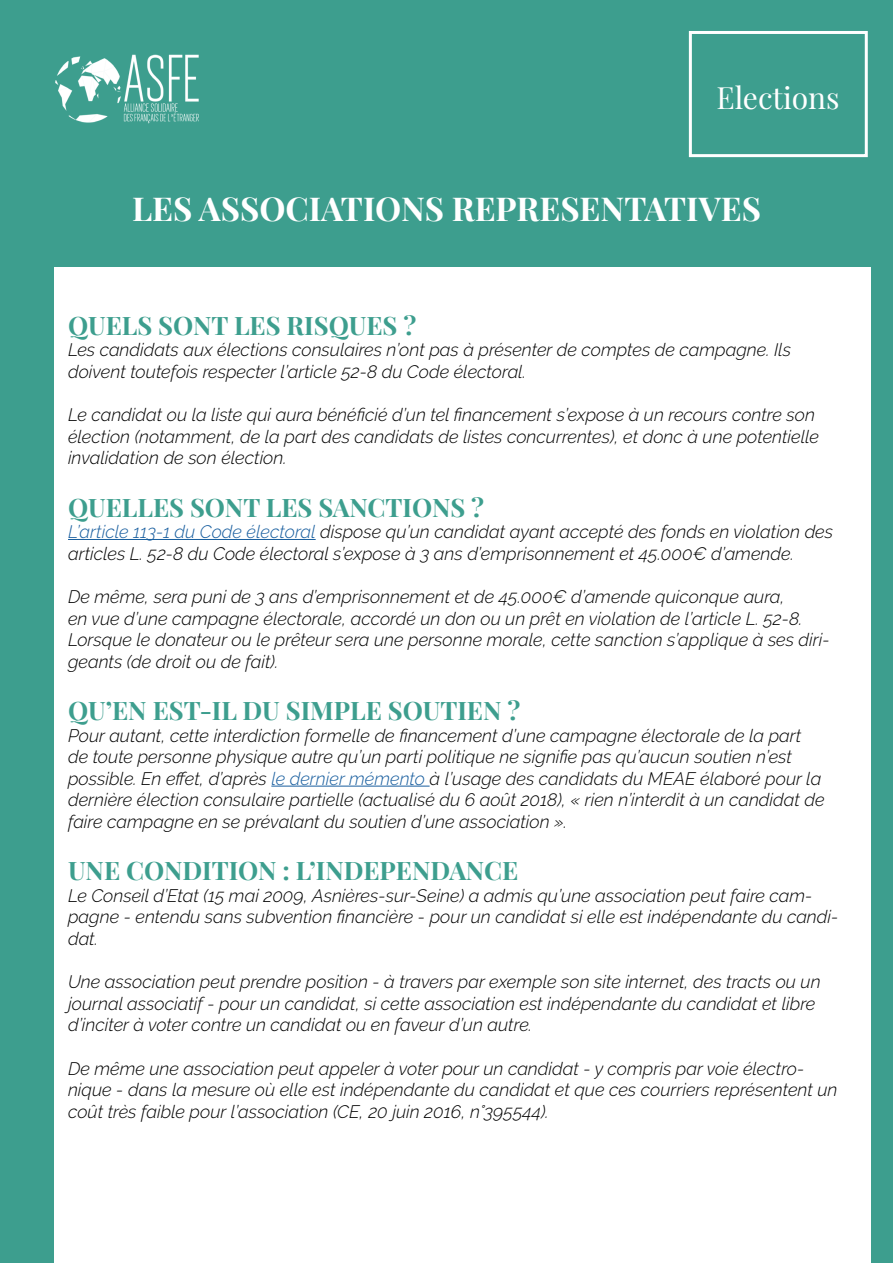
<style>
.page{position:relative;width:893px;height:1263px;background:#fff}
.page>*{position:absolute;margin:0;border:0;box-sizing:border-box;transform-origin:0 0}
.Titre_de_rubrique_lo{font:700 33px "Playfair Display";color:#fff}
.t1{font:30px "Playfair Display";color:#fff}
.titre{font:700 25.5px "Playfair Display";color:#3d9e8e}
.remarque{font:italic 300 18px/21.6px "Raleway";color:#000}
.s1{color:#175d9e}
</style>
<div class="page">
<div style="left:0;top:0;width:893px;height:267px;background:#3d9e8e"></div>
<div style="left:0;top:255px;width:54px;height:1008px;background:#3d9e8e"></div>
<div style="left:872px;top:255px;width:21px;height:1008px;background:#3d9e8e"></div>
<img style="left:55px;top:54px;width:144px;height:70px">
<div style="left:689px;top:31px;width:179px;height:126px;border:3px solid #fff"></div>
<hr style="left:68px;top:539px;width:248px;height:1px;background:#175d9e">
<hr style="left:271px;top:786px;width:159px;height:1px;background:#175d9e">
<h2 class="t1" style="left:716px;top:75px;width:124px">Elections</h2>
<p class="Titre_de_rubrique_lo" style="left:132px;top:182px;width:630px">LES ASSOCIATIONS REPRESENTATIVES</p>
<p class="titre" style="left:68px;top:305px;width:350px">QUELS SONT LES RISQUES ?</p>
<p class="remarque" style="left:68px;top:339px;width:724px">Les candidats aux élections consulaires n’ont pas à présenter de comptes de campagne. Ils doivent toutefois respecter l’article 52-8 du Code électoral.</p>
<p class="remarque" style="left:68px;top:404px;width:752px">Le candidat ou la liste qui aura bénéficié d’un tel financement s’expose à un recours contre son élection (notamment, de la part des candidats de listes concurrentes), et donc à une potentielle invalidation de son élection.</p>
<p class="titre" style="left:68px;top:487px;width:418px">QUELLES SONT LES SANCTIONS ?</p>
<p class="remarque" style="left:68px;top:521px;width:767px"><span class="s1">L’article 113-1 du Code électoral</span> dispose qu’un candidat ayant accepté des fonds en violation des articles L. 52-8 du Code électoral s’expose à 3 ans d’emprisonnement et 45.000€ d’amende.</p>
<p class="remarque" style="left:68px;top:586px;width:763px">De même, sera puni de 3 ans d’emprisonnement et de 45.000€ d’amende quiconque aura,<br>en vue d’une campagne électorale, accordé un don ou un prêt en violation de l’article L. 52-8.<br>Lorsque le donateur ou le prêteur sera une personne morale, cette sanction s’applique à ses diri&shy;geants (de droit ou de fait).</p>
<p class="titre" style="left:68px;top:690px;width:454px">QU’EN EST-IL DU SIMPLE SOUTIEN ?</p>
<p class="remarque" style="left:68px;top:724px;width:758px">Pour autant, cette interdiction formelle de financement d’une campagne électorale de la part de toute personne physique autre qu’un parti politique ne signifie pas qu’aucun soutien n’est possible. En effet, d’après <span class="s1">le dernier mémento</span> à l’usage des candidats du MEAE élaboré pour la dernière élection consulaire partielle (actualisé du 6 août 2018), « rien n’interdit à un candidat de faire campagne en se prévalant du soutien d’une association ».</p>
<p class="titre" style="left:68px;top:850px;width:452px">UNE CONDITION : L’INDEPENDANCE</p>
<p class="remarque" style="left:68px;top:884px;width:772px">Le Conseil d’Etat (15 mai 2009, Asnières-sur-Seine) a admis qu’une association peut faire cam&shy;pagne - entendu sans subvention financière - pour un candidat si elle est indépendante du candi&shy;dat.</p>
<p class="remarque" style="left:68px;top:971px;width:754px">Une association peut prendre position - à travers par exemple son site internet, des tracts ou un journal associatif - pour un candidat, si cette association est indépendante du candidat et libre d’inciter à voter contre un candidat ou en faveur d’un autre.</p>
<p class="remarque" style="left:68px;top:1057px;width:771px">De même une association peut appeler à voter pour un candidat - y compris par voie électro&shy;nique - dans la mesure où elle est indépendante du candidat et que ces courriers représentent un coût très faible pour l’association (CE, 20 juin 2016, n°395544).</p>
</div>
